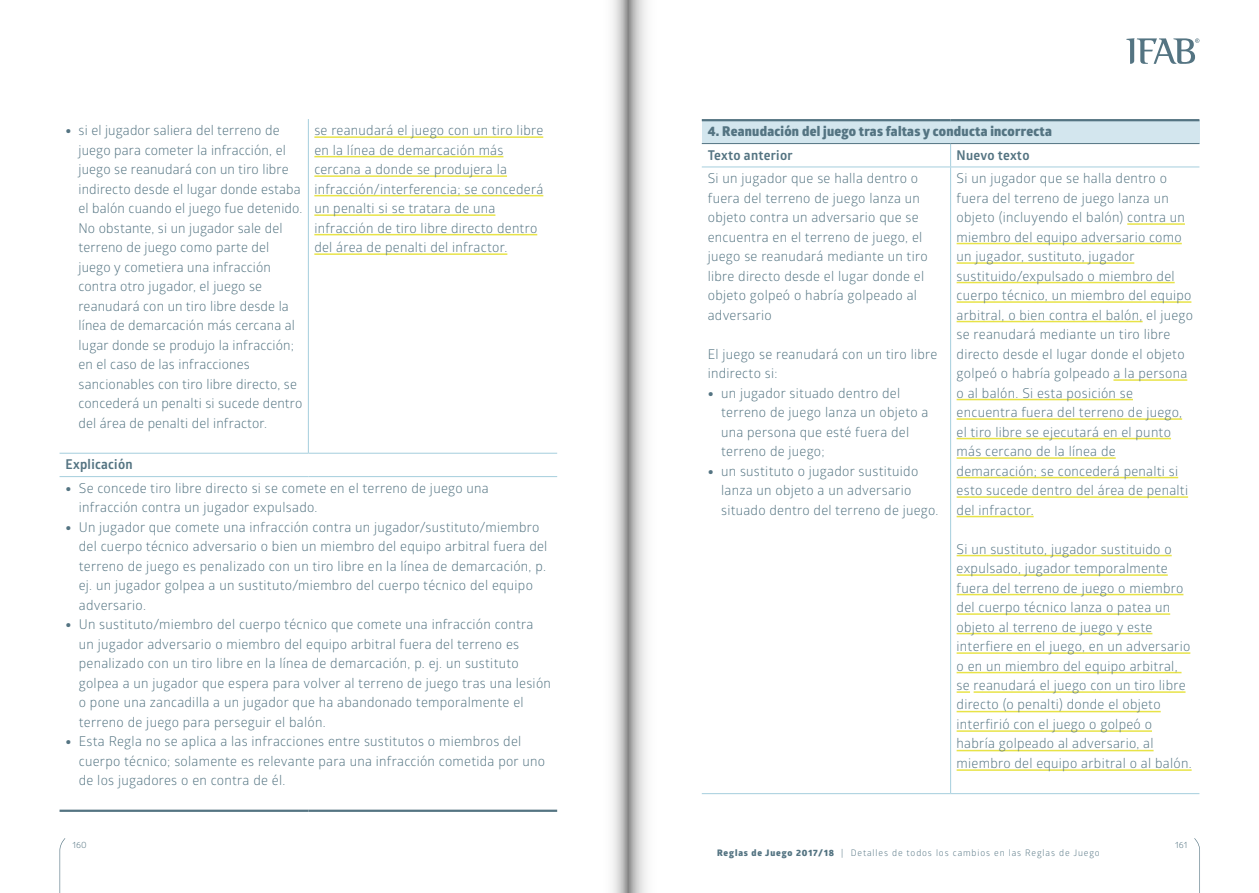
<style>
.page{position:relative;width:1259px;height:893px;background:#fff}
.page>*{position:absolute;margin:0;border:0;box-sizing:border-box;transform-origin:0 0}
.t1{font:13.5px/19.5px "Glober";letter-spacing:.02em;color:#547482}
.t2{font:800 13.5px "Glober";letter-spacing:.02em;color:#547482}
.t3{font:700 13.5px "Glober";letter-spacing:.02em;color:#547482}
.t4{font:9px "Glober";letter-spacing:.1em;color:#547482}
.s1{font-family:"Cambria";font-weight:700}
.s2{font-weight:800}
</style>
<div class="page">
<svg style="left:1194px;top:838px;width:6px;height:55px"></svg>
<svg style="left:60px;top:838px;width:5px;height:55px"></svg>
<svg style="left:1126px;top:38px;width:73px;height:26px"></svg>
<hr style="left:60px;top:453px;width:248px;height:1px;background:#a5cedd">
<hr style="left:308px;top:453px;width:249px;height:1px;background:#a5cedd">
<hr style="left:60px;top:476px;width:248px;height:1px;background:#a5cedd">
<hr style="left:308px;top:476px;width:249px;height:1px;background:#a5cedd">
<hr style="left:60px;top:810px;width:248px;height:2px;background:#547482">
<hr style="left:308px;top:810px;width:249px;height:2px;background:#547482">
<hr style="left:308px;top:119px;width:1px;height:334px;background:#a5cedd">
<hr style="left:314px;top:136px;width:229px;height:2px;background:#e8e347">
<hr style="left:314px;top:156px;width:189px;height:1px;background:#e8e347">
<hr style="left:314px;top:175px;width:193px;height:2px;background:#e8e347">
<hr style="left:314px;top:195px;width:229px;height:1px;background:#e8e347">
<hr style="left:314px;top:214px;width:181px;height:2px;background:#e8e347">
<hr style="left:314px;top:234px;width:223px;height:1px;background:#e8e347">
<hr style="left:314px;top:253px;width:193px;height:2px;background:#e8e347">
<div style="left:702px;top:120px;width:497px;height:24px;background:#d3e6ee"></div>
<hr style="left:702px;top:167px;width:248px;height:1px;background:#a5cedd">
<hr style="left:950px;top:167px;width:249px;height:1px;background:#a5cedd">
<hr style="left:702px;top:793px;width:248px;height:1px;background:#a5cedd">
<hr style="left:950px;top:793px;width:249px;height:1px;background:#a5cedd">
<svg style="left:950px;top:144px;width:1px;height:23px"></svg>
<hr style="left:702px;top:143px;width:248px;height:1px;background:#547482">
<hr style="left:950px;top:143px;width:249px;height:1px;background:#547482">
<hr style="left:702px;top:119px;width:248px;height:2px;background:#547482">
<hr style="left:950px;top:119px;width:249px;height:2px;background:#547482">
<hr style="left:950px;top:167px;width:1px;height:626px;background:#a5cedd">
<hr style="left:1127px;top:223px;width:58px;height:2px;background:#e8e347">
<hr style="left:956px;top:243px;width:225px;height:1px;background:#e8e347">
<hr style="left:956px;top:262px;width:178px;height:2px;background:#e8e347">
<hr style="left:956px;top:282px;width:218px;height:1px;background:#e8e347">
<hr style="left:956px;top:301px;width:235px;height:2px;background:#e8e347">
<hr style="left:956px;top:321px;width:186px;height:1px;background:#e8e347">
<hr style="left:1113px;top:379px;width:74px;height:2px;background:#e8e347">
<hr style="left:956px;top:399px;width:177px;height:1px;background:#e8e347">
<hr style="left:956px;top:418px;width:226px;height:2px;background:#e8e347">
<hr style="left:956px;top:438px;width:215px;height:1px;background:#e8e347">
<hr style="left:956px;top:457px;width:159px;height:2px;background:#e8e347">
<hr style="left:956px;top:477px;width:222px;height:1px;background:#e8e347">
<hr style="left:956px;top:496px;width:232px;height:2px;background:#e8e347">
<hr style="left:956px;top:516px;width:77px;height:1px;background:#e8e347">
<hr style="left:956px;top:555px;width:215px;height:1px;background:#e8e347">
<hr style="left:956px;top:574px;width:211px;height:2px;background:#e8e347">
<hr style="left:956px;top:594px;width:227px;height:1px;background:#e8e347">
<hr style="left:956px;top:613px;width:214px;height:2px;background:#e8e347">
<hr style="left:956px;top:633px;width:196px;height:1px;background:#e8e347">
<hr style="left:956px;top:652px;width:234px;height:2px;background:#e8e347">
<hr style="left:956px;top:672px;width:225px;height:1px;background:#e8e347">
<svg style="left:956px;top:691px;width:14px;height:2px"></svg>
<hr style="left:973px;top:691px;width:212px;height:2px;background:#e8e347">
<hr style="left:956px;top:711px;width:204px;height:1px;background:#e8e347">
<hr style="left:956px;top:730px;width:196px;height:2px;background:#e8e347">
<hr style="left:956px;top:750px;width:197px;height:1px;background:#e8e347">
<hr style="left:956px;top:769px;width:235px;height:2px;background:#e8e347">
<svg style="left:612px;top:0;width:35px;height:893px"></svg>
<p class="t1" style="left:79px;top:120px;width:225px;text-indent:-13px"><span class="s1">•</span> si el jugador saliera del terreno de juego para cometer la infracción, el juego se reanudará con un tiro libre indirecto desde el lugar donde estaba el balón cuando el juego fue detenido.<br>No obstante, si un jugador sale del terreno de juego como parte del juego y cometiera una infracción contra otro jugador, el juego se reanudará con un tiro libre desde la línea de demarcación más cercana al lugar donde se produjo la infracción; en el caso de las infracciones sancionables con tiro libre directo, se concederá un penalti si sucede dentro del área de penalti del infractor.</p>
<p class="t1" style="left:314px;top:120px;width:230px">se reanudará el juego con un tiro libre en la línea de demarcación más cercana a donde se produjera la infracción/interferencia; se concederá un penalti si se tratara de una infracción de tiro libre directo dentro del área de penalti del infractor.</p>
<p class="t3" style="left:66px;top:455px;width:69px">Explicación</p>
<p class="t1" style="left:79px;top:478px;width:411px;text-indent:-13px"><span class="s1">•</span> Se concede tiro libre directo si se comete en el terreno de juego una infracción contra un jugador expulsado.</p>
<p class="t1" style="left:79px;top:517px;width:470px;text-indent:-13px"><span class="s1">•</span> Un jugador que comete una infracción contra un jugador/sustituto/miembro del cuerpo técnico adversario o bien un miembro del equipo arbitral fuera del terreno de juego es penalizado con un tiro libre en la línea de demarcación, p. ej. un jugador golpea a un sustituto/miembro del cuerpo técnico del equipo adversario.</p>
<p class="t1" style="left:79px;top:614px;width:473px;text-indent:-13px"><span class="s1">•</span> Un sustituto/miembro del cuerpo técnico que comete una infracción contra un jugador adversario o miembro del equipo arbitral fuera del terreno es penalizado con un tiro libre en la línea de demarcación, p. ej. un sustituto golpea a un jugador que espera para volver al terreno de juego tras una lesión o pone una zancadilla a un jugador que ha abandonado temporalmente el terreno de juego para perseguir el balón.</p>
<p class="t1" style="left:79px;top:731px;width:468px;text-indent:-13px"><span class="s1">•</span> Esta Regla no se aplica a las infracciones entre sustitutos o miembros del cuerpo técnico; solamente es relevante para una infracción cometida por uno de los jugadores o en contra de él.</p>
<p class="t2" style="left:708px;top:121px;width:345px">4. Reanudación del juego tras faltas y conducta incorrecta</p>
<p class="t3" style="left:708px;top:145px;width:86px">Texto anterior</p>
<p class="t3" style="left:956px;top:145px;width:74px">Nuevo texto</p>
<p class="t1" style="left:708px;top:168px;width:221px">Si un jugador que se halla dentro o fuera del terreno de juego lanza un objeto contra un adversario que se encuentra en el terreno de juego, el juego se reanudará mediante un tiro libre directo desde el lugar donde el objeto golpeó o habría golpeado al adversario</p>
<p class="t1" style="left:708px;top:343px;width:231px">El juego se reanudará con un tiro libre indirecto si:</p>
<p class="t1" style="left:721px;top:382px;width:209px;text-indent:-13px"><span class="s1">•</span> un jugador situado dentro del terreno de juego lanza un objeto a una persona que esté fuera del terreno de juego;</p>
<p class="t1" style="left:721px;top:460px;width:219px;text-indent:-13px"><span class="s1">•</span> un sustituto o jugador sustituido lanza un objeto a un adversario situado dentro del terreno de juego.</p>
<p class="t1" style="left:956px;top:168px;width:238px">Si un jugador que se halla dentro o fuera del terreno de juego lanza un objeto (incluyendo el balón) contra un miembro del equipo adversario como un jugador, sustituto, jugador sustituido/expulsado o miembro del cuerpo técnico, un miembro del equipo arbitral, o bien contra el balón, el juego se reanudará mediante un tiro libre directo desde el lugar donde el objeto golpeó o habría golpeado a la persona o al balón. Si esta posición se encuentra fuera del terreno de juego, el tiro libre se ejecutará en el punto más cercano de la línea de demarcación; se concederá penalti si esto sucede dentro del área de penalti del infractor.</p>
<p class="t1" style="left:956px;top:538px;width:236px">Si un sustituto, jugador sustituido o expulsado, jugador temporalmente fuera del terreno de juego o miembro del cuerpo técnico lanza o patea un objeto al terreno de juego y este interfiere en el juego, en un adversario o en un miembro del equipo arbitral, se reanudará el juego con un tiro libre directo (o penalti) donde el objeto interfirió con el juego o golpeó o habría golpeado al adversario, al miembro del equipo arbitral o al balón.</p>
<p class="t4" style="left:72px;top:838px;width:16px">160</p>
<p class="t4" style="left:1175px;top:838px;width:14px">161</p>
<p class="t4" style="left:717px;top:846px;width:384px"><span class="s2">Reglas de Juego 2017/18</span> | Detalles de todos los cambios en las Reglas de Juego</p>
</div>
